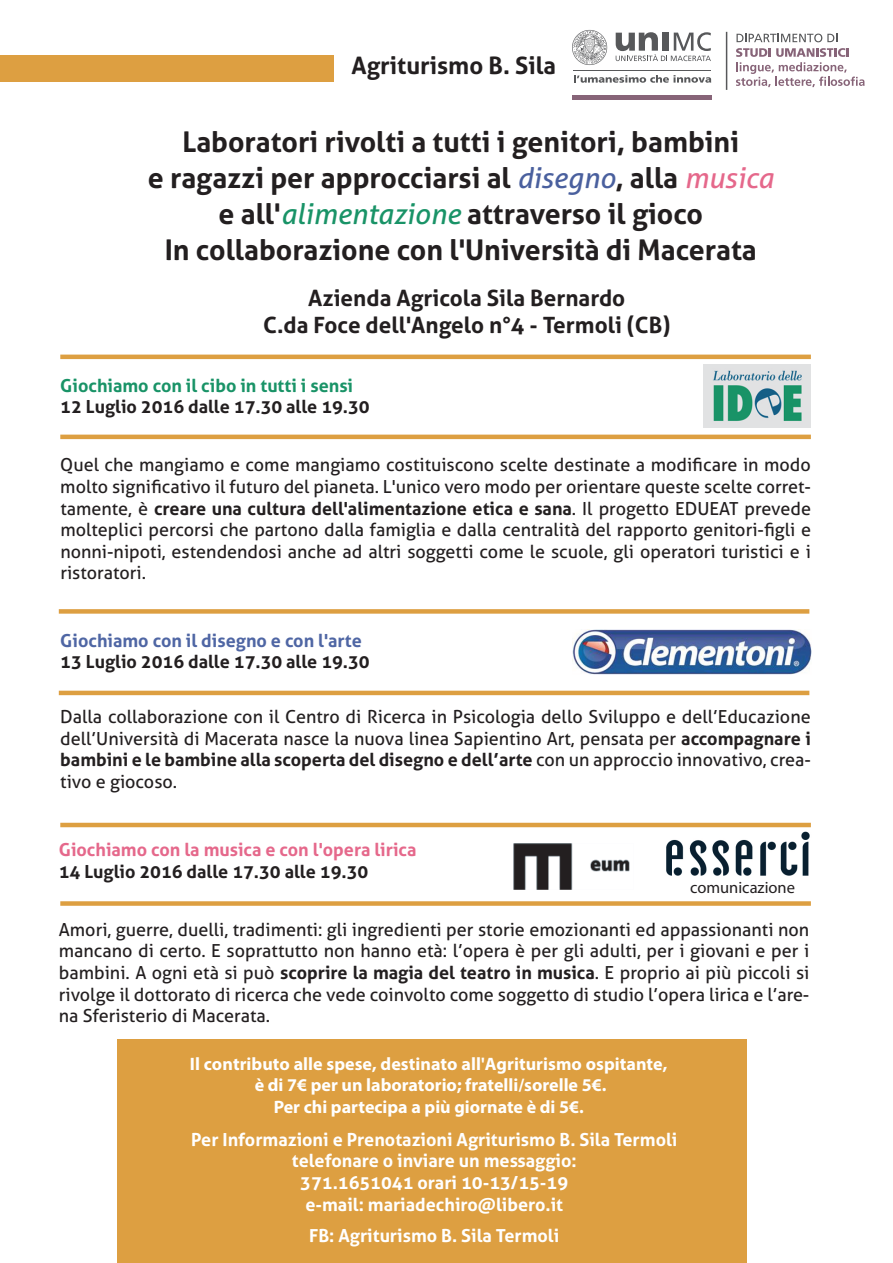
<style>
.page{position:relative;width:893px;height:1263px;background:#fff}
.page>*{position:absolute;margin:0;border:0;box-sizing:border-box;transform-origin:0 0}
.t1{font:700 28.5px/36px "Aller";color:#231f20;text-align:center}
.t2{font:700 24px "Aller";color:#231f20}
.t3{font:700 22.5px/27px "Aller";color:#231f20;text-align:center}
.t4{font:18px/21.6px "Aller";color:#231f20;text-align:justify}
.t5{font:700 18px/21.6px "Aller";color:#fff;text-align:center}
.t6{font:700 18px/21.6px "Myriad Pro";letter-spacing:.005em;color:#fff;text-align:center}
.t7{font:700 18px "Aller";color:#231f20}
.t8{font:700 18px "Aller";color:#e5688b}
.t9{font:700 18px "Aller";color:#4f66a4}
.t10{font:700 18px "Aller";color:#199367}
.t11{font:16.5px "Myriad Pro";color:#231f20}
.s1{font-weight:400;font-style:italic;color:#4a609e}
.s2{font-weight:400;font-style:italic;color:#e5688b}
.s3{font-weight:400;font-style:italic;color:#199367}
.s4{font-weight:700}
</style>
<div class="page">
<img style="left:637px;top:822px;width:174px;height:54px">
<div style="left:0;top:56px;width:333px;height:26px;background:#dd9f41"></div>
<div style="left:117px;top:1040px;width:630px;height:223px;background:#dd9f41"></div>
<img style="left:573px;top:629px;width:238px;height:46px">
<hr style="left:60px;top:355px;width:751px;height:4px;background:#dd9f41">
<hr style="left:60px;top:435px;width:751px;height:4px;background:#dd9f41">
<div style="left:59px;top:609px;width:750px;height:5px;background:#dd9f41"></div>
<hr style="left:59px;top:691px;width:750px;height:4px;background:#dd9f41">
<img style="left:514px;top:844px;width:116px;height:46px">
<hr style="left:60px;top:823px;width:751px;height:4px;background:#dd9f41">
<div style="left:60px;top:901px;width:751px;height:5px;background:#dd9f41"></div>
<img style="left:704px;top:364px;width:106px;height:64px">
<hr style="left:726px;top:32px;width:1px;height:58px;background:#57585a">
<svg style="left:736px;top:34px;width:101px;height:8px"></svg>
<svg style="left:736px;top:48px;width:129px;height:39px"></svg>
<svg style="left:572px;top:30px;width:35px;height:35px"></svg>
<svg style="left:616px;top:32px;width:95px;height:29px"></svg>
<svg style="left:574px;top:75px;width:137px;height:8px"></svg>
<hr style="left:573px;top:70px;width:138px;height:1px;background:#57585a">
<hr style="left:572px;top:95px;width:139px;height:4px;background:#876478">
<h2 class="t2" style="left:351px;top:51px;width:206px">Agriturismo B. Sila</h2>
<h1 class="t1" style="left:148px;top:124px;width:627px">Laboratori rivolti a tutti i genitori, bambini<br>e ragazzi per approcciarsi al <span class="s1">disegno</span>, alla <span class="s2">musica </span>e all'<span class="s3">alimentazione</span> attraverso il gioco<br>In collaborazione con l'Università di Macerata</h1>
<p class="t3" style="left:263px;top:284px;width:409px">Azienda Agricola Sila Bernardo<br>C.da Foce dell'Angelo n°4 - Termoli (CB)</p>
<p class="t10" style="left:60px;top:374px;width:294px">Giochiamo con il cibo in tutti i sensi</p>
<p class="t7" style="left:60px;top:396px;width:311px">12 Luglio 2016 dalle 17.30 alle 19.30</p>
<p class="t4" style="left:60px;top:454px;width:752px">Quel che mangiamo e come mangiamo costituiscono scelte destinate a modificare in modo molto significativo il futuro del pianeta. L'unico vero modo per orientare queste scelte corret&shy;tamente, è <span class="s4">creare una cultura dell'alimentazione etica e sana</span>. Il progetto EDUEAT prevede molteplici percorsi che partono dalla famiglia e dalla centralità del rapporto genitori-figli e nonni-nipoti, estendendosi anche ad altri soggetti come le scuole, gli operatori turistici e i ristoratori.</p>
<p class="t9" style="left:60px;top:629px;width:303px">Giochiamo con il disegno e con l'arte</p>
<p class="t7" style="left:60px;top:651px;width:311px">13 Luglio 2016 dalle 17.30 alle 19.30</p>
<p class="t4" style="left:60px;top:706px;width:752px">Dalla collaborazione con il Centro di Ricerca in Psicologia dello Sviluppo e dell’Educazione dell’Università di Macerata nasce la nuova linea Sapientino Art, pensata per <span class="s4">accompagnare i bambini e le bambine alla scoperta del disegno e dell’arte</span> con un approccio innovativo, crea&shy;tivo e giocoso.</p>
<p class="t8" style="left:59px;top:839px;width:359px">Giochiamo con la musica e con l'opera lirica</p>
<p class="t7" style="left:59px;top:860px;width:311px">14 Luglio 2016 dalle 17.30 alle 19.30</p>
<p class="t11" style="left:690px;top:877px;width:106px">comunicazione</p>
<p class="t4" style="left:59px;top:918px;width:752px">Amori, guerre, duelli, tradimenti: gli ingredienti per storie emozionanti ed appassionanti non mancano di certo. E soprattutto non hanno età: l’opera è per gli adulti, per i giovani e per i bambini. A ogni età si può <span class="s4">scoprire la magia del teatro in musica</span>. E proprio ai più piccoli si rivolge il dottorato di ricerca che vede coinvolto come soggetto di studio l’opera lirica e l’are&shy;na Sferisterio di Macerata.</p>
<p class="t6" style="left:190px;top:1052px;width:479px">Il contributo alle spese, destinato all'Agriturismo ospitante, è di 7€ per un laboratorio; fratelli/sorelle 5€.<br>Per chi partecipa a più giornate è di 5€.</p>
<p class="t5" style="left:191px;top:1128px;width:488px">Per Informazioni e Prenotazioni Agriturismo B. Sila Termoli telefonare o inviare un messaggio:<br>371.1651041 orari 10-13/15-19<br>e-mail: mariadechiro@libero.it</p>
<p class="t5" style="left:309px;top:1224px;width:252px">FB: Agriturismo B. Sila Termoli</p>
</div>
